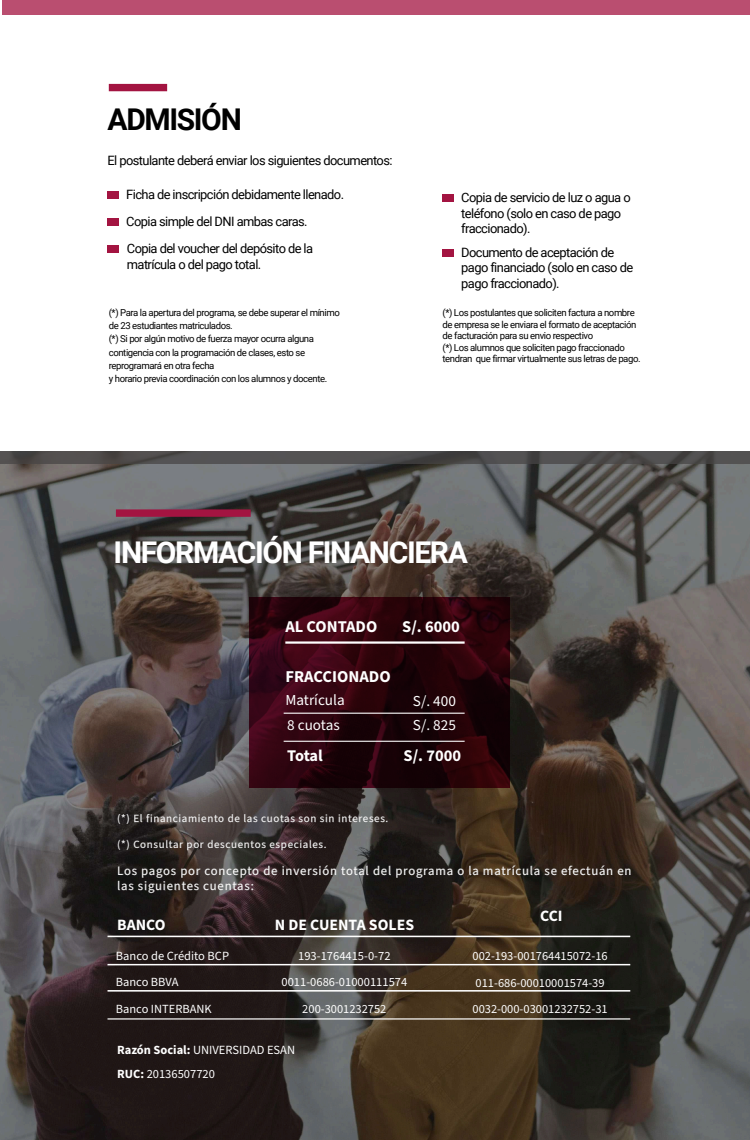
<style>
.page{position:relative;width:750px;height:1140px;background:#fff}
.page>*{position:absolute;margin:0;border:0;box-sizing:border-box;transform-origin:0 0}
.t1{font:700 30px "Roboto";letter-spacing:-.045em;color:#fff}
.t2{font:700 30px "Roboto";letter-spacing:-.045em;color:#000}
.t3{font:700 16.56px "Source Sans 3";color:#fff}
.t4{font:700 16.44px "Source Sans 3";color:#fff}
.t5{font:700 16.32px "Source Sans 3";letter-spacing:-.025em;color:#fff}
.t6{font:700 15.76px "Source Sans 3";color:#fff}
.t7{font:15.2px/23.8px "Source Sans 3";color:#fff}
.t8{font:15.16px "Source Sans 3";color:#fff}
.t9{font:12.88px/15.5px "Roboto";letter-spacing:-.045em;color:#000}
.t10{font:12.76px/15.3px "Source Sans 3";letter-spacing:.06em;color:#fff}
.t11{font:12.48px/25.7px "Source Sans 3";color:#fff;text-align:center}
.t12{font:12.44px/26.2px "Source Sans 3";color:#fff}
.t13{font:10.96px "Source Sans 3";letter-spacing:.06em;color:#fff}
.t14{font:9.6px/13.2px "Roboto";letter-spacing:-.045em;color:#000}
.s1{font-weight:700}
</style>
<div class="page">
<img style="left:0;top:464px;width:750px;height:676px">
<svg style="left:249px;top:597px;width:261px;height:191px;background:#2a040c"></svg>
<svg style="left:118px;top:865px;width:513px;height:28px;background:#352d28"></svg>
<hr style="left:108px;top:936px;width:522px;height:1px;background:#fff">
<hr style="left:108px;top:964px;width:522px;height:1px;background:#fff">
<hr style="left:108px;top:1018px;width:522px;height:2px;background:#fff">
<hr style="left:108px;top:990px;width:522px;height:2px;background:#fff">
<hr style="left:284px;top:713px;width:181px;height:1px;background:#fff">
<hr style="left:284px;top:741px;width:181px;height:1px;background:#fff">
<hr style="left:285px;top:641px;width:180px;height:3px;background:#fff">
<svg style="left:118px;top:814px;width:270px;height:10px;background:#484140"></svg>
<div style="left:116px;top:509px;width:135px;height:8px;background:#a31441"></div>
<div style="left:109px;top:84px;width:58px;height:7px;background:#a31441"></div>
<div style="left:108px;top:191px;width:11px;height:8px;background:#a31441"></div>
<div style="left:108px;top:218px;width:11px;height:8px;background:#a31441"></div>
<div style="left:108px;top:245px;width:11px;height:8px;background:#a31441"></div>
<div style="left:443px;top:194px;width:11px;height:8px;background:#a31441"></div>
<div style="left:443px;top:249px;width:11px;height:8px;background:#a31441"></div>
<svg style="left:118px;top:839px;width:208px;height:11px;background:#38312f"></svg>
<svg style="left:0;top:451px;width:750px;height:13px;background:#4e4c4c"></svg>
<div style="left:2px;top:0;width:748px;height:14px;background:#ba4e70"></div>
<h1 class="t2" style="left:108px;top:98px;width:136px">ADMISIÓN</h1>
<h3 class="t9" style="left:108px;top:152px;width:287px">El postulante deberá enviar los siguientes documentos:</h3>
<h3 class="t9" style="left:126px;top:180px;width:219px;line-height:27.2px">Ficha de inscripción debidamente llenado.<br>Copia simple del DNI ambas caras.<br>Copia del voucher del depósito de la</h3>
<h3 class="t9" style="left:127px;top:256px;width:136px">matrícula o del pago total.</h3>
<h3 class="t9" style="left:461px;top:189px;width:171px">Copia de servicio de luz o agua o teléfono (solo en caso de pago fraccionado).</h3>
<h3 class="t9" style="left:461px;top:244px;width:173px">Documento de aceptación de pago financiado (solo en caso de pago fraccionado).</h3>
<p class="t14" style="left:109px;top:306px;width:233px">(*) Para la apertura del programa, se debe superar el mínimo de 23 estudiantes matriculados.<br>(*) Si por algún motivo de fuerza mayor ocurra alguna contigencia con la programación de clases, esto se reprogramará en otra fecha<br>y horario previa coordinación con los alumnos y docente.</p>
<p class="t14" style="left:443px;top:307px;width:200px;line-height:11.5px">(*) Los postulantes que soliciten factura a nombre de empresa se le enviara el formato de aceptación de facturación para su envio respectivo<br>(*) Los alumnos que soliciten pago fraccionado tendran que firmar virtualmente sus letras de pago.</p>
<h1 class="t1" style="left:114px;top:532px;width:356px">INFORMACIÓN FINANCIERA</h1>
<h3 class="t4" style="left:285px;top:616px;width:93px">AL CONTADO</h3>
<h3 class="t4" style="left:402px;top:616px;width:59px">S/. 6000</h3>
<h2 class="t3" style="left:285px;top:666px;width:107px">FRACCIONADO</h2>
<h3 class="t7" style="left:285px;top:688px;width:61px">Matrícula</h3>
<h3 class="t8" style="left:287px;top:715px;width:54px">8 cuotas</h3>
<h3 class="t5" style="left:287px;top:745px;width:37px">Total</h3>
<h3 class="t7" style="left:413px;top:689px;width:44px">S/. 400<br>S/. 825</h3>
<h3 class="t4" style="left:404px;top:745px;width:59px">S/. 7000</h3>
<p class="t13" style="left:117px;top:812px;width:273px">(*) El financiamiento de las cuotas son sin intereses.</p>
<p class="t13" style="left:117px;top:837px;width:211px">(*) Consultar por descuentos especiales.</p>
<h3 class="t10" style="left:117px;top:863px;width:516px">Los pagos por concepto de inversión total del programa o la matrícula se efectuán en las siguientes cuentas:</h3>
<h3 class="t6" style="left:117px;top:915px;width:50px">BANCO</h3>
<p class="t11" style="left:116px;top:943px;width:115px">Banco de Crédito BCP</p>
<p class="t12" style="left:116px;top:969px;width:64px">Banco BBVA</p>
<h3 class="t6" style="left:275px;top:915px;width:141px">N DE CUENTA SOLES</h3>
<p class="t11" style="left:282px;top:943px;width:127px">193-1764415-0-72<br>0011-0686-01000111574</p>
<p class="t12" style="left:116px;top:995px;width:97px">Banco INTERBANK</p>
<p class="t12" style="left:302px;top:995px;width:86px">200-3001232752</p>
<p class="t11" style="left:117px;top:1038px;width:179px;line-height:23.9px;text-align:left"><span class="s1">Razón Social:</span> UNIVERSIDAD ESAN<br><span class="s1">RUC:</span> 20136507720</p>
<h3 class="t6" style="left:540px;top:905px;width:24px">CCI</h3>
<p class="t12" style="left:473px;top:943px;width:137px">002-193-001764415072-16<br>011-686-00010001574-39<br>0032-000-03001232752-31</p>
</div>
